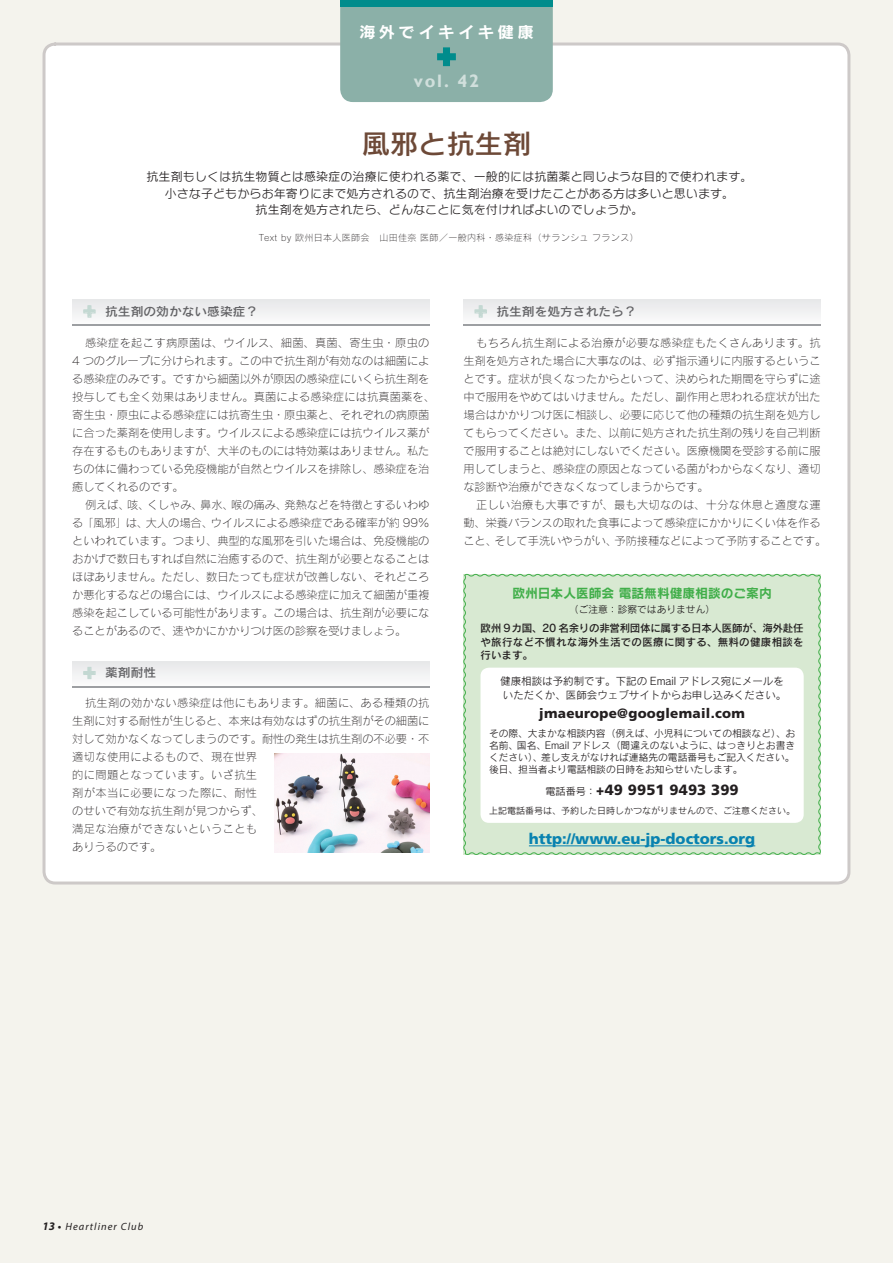
<style>
.page{position:relative;width:893px;height:1263px;background:#f4f3ed}
.page>*{position:absolute;margin:0;border:0;box-sizing:border-box;transform-origin:0 0}
.t1{font:700 31.5px "Gill Sans";color:#008c8c}
.t2{font:27px "Rodin NTLG Pro DB";letter-spacing:-.01em;color:#6d4937;scale:1.05 1}
.t3{font:700 22.5px "Gill Sans";color:#c3d8d2}
.t4{font:700 18px "Gill Sans";color:#fff}
.t5{font:15.6px "Rodin Pro B";letter-spacing:.2em;color:#fff;scale:1.05 1}
.t6{font:900 15px "Frutiger";color:#0882b0}
.t7{font:900 14.85px "Frutiger";letter-spacing:.01em;color:#231f20;scale:.91 1}
.t8{font:900 13.5px "Frutiger";letter-spacing:.02em;color:#231f20}
.t9{font:12.75px "Rodin NTLG Pro B";color:#40ae49}
.t10{font:12.15px "Rodin Pro DB";color:#636366;scale:1.05 1}
.t11{font:12px/16.5px "Rodin NTLG Pro M";letter-spacing:.01em;color:#231f20;text-align:center}
.t12{font:11.25px/18px "Rodin Pro L";letter-spacing:-.01em;color:#231f20}
.t13{font:11.25px/18px "Rodin Pro L";letter-spacing:.025em;color:#231f20}
.t14{font:10.5px/13.5px "Rodin Pro DB";letter-spacing:.03em;color:#231f20;text-align:justify}
.t15{font:10.5px/13.5px "Rodin Pro M";color:#231f20}
.t16{font:italic 10.5px "Myriad Pro";letter-spacing:.1em;color:#231f20}
.t17{font:10.2px "Rodin Pro M";color:#231f20}
.t18{font:9.75px/12px "Rodin Pro M";color:#231f20;text-align:right}
.t19{font:9px "Rodin Pro L";letter-spacing:.04em;color:#231f20}
.t20{font:9px "Rodin Pro M";color:#231f20}
.s1{font-family:"Rodin Pro M";font-weight:400;font-size:10.2px}
.s2{font-weight:700;font-size:11.55px}
.s3{font-weight:700}
</style>
<div class="page">
<div style="left:44px;top:44px;width:805px;height:839px;background:#fff;border-radius:11px"></div>
<svg style="left:340px;top:0;width:213px;height:102px;background:#80ada6"></svg>
<svg style="left:463px;top:573px;width:358px;height:282px;background:#d3e7ce"></svg>
<div style="left:480px;top:668px;width:324px;height:155px;background:#fff;border-radius:9px"></div>
<hr style="left:529px;top:845px;width:226px;height:1px;background:#0882b0">
<div style="left:72px;top:302px;width:357px;height:24px;background:#9d9fa2"></div>
<div style="left:72px;top:300px;width:357px;height:24px;background:#f1f2f3"></div>
<svg style="left:83px;top:305px;width:13px;height:13px"></svg>
<div style="left:72px;top:661px;width:357px;height:24px;background:#f1f2f3"></div>
<svg style="left:83px;top:666px;width:13px;height:13px"></svg>
<div style="left:463px;top:302px;width:358px;height:24px;background:#9d9fa2"></div>
<div style="left:463px;top:300px;width:358px;height:24px;background:#f1f2f3"></div>
<svg style="left:474px;top:305px;width:13px;height:13px"></svg>
<img style="left:274px;top:754px;width:155px;height:99px">
<p class="t5" style="left:359px;top:21px;width:168px">海外でイキイキ健康</p>
<p class="t1" style="left:437px;top:38px;width:20px">+</p>
<h3 class="t4" style="left:414px;top:71px;width:37px">vol.</h3>
<h3 class="t4" style="left:457px;top:71px;width:23px">42</h3>
<p class="t2" style="left:362px;top:126px;width:163px">風邪と抗生剤</p>
<p class="t11" style="left:147px;top:168px;width:607px">抗生剤もしくは抗生物質とは感染症の治療に使われる薬で、一般的には抗菌薬と同じような目的で使われます。小さな子どもからお年寄りにまで処方されるので、抗生剤治療を受けたことがある方は多いと思います。<br>抗生剤を処方されたら、どんなことに気を付ければよいのでしょうか。</p>
<p class="t19" style="left:259px;top:232px;width:381px">Text by 欧州日本人医師会　山田佳奈医師／一般内科・感染症科（サランシュフランス(</p>
<p class="t3" style="left:83px;top:298px;width:15px">+</p>
<p class="t10" style="left:105px;top:303px;width:147px">抗生剤の効かない感染症?</p>
<p class="t3" style="left:474px;top:298px;width:15px">+</p>
<p class="t10" style="left:496px;top:303px;width:135px">抗生剤を処方されたら?</p>
<p class="t12" style="left:72px;top:334px;width:364px;text-indent:13px">感染症を起こす病原菌は、ウイルス、細菌、真菌、寄生虫・原虫の4 つのグループに分けられます。この中で抗生剤が有効なのは細菌による感染症のみです。ですから細菌以外が原因の感染症にいくら抗生剤を投与しても全く効果はありません。真菌による感染症には抗真菌薬を、寄生虫・原虫による感染症には抗寄生虫・原虫薬と、それぞれの病原菌に合った薬剤を使用します。ウイルスによる感染症には抗ウイルス薬が存在するものもありますが、大半のものには特効薬はありません。私たちの体に備わっている免疫機能が自然とウイルスを排除し、感染症を治癒してくれるのです。</p>
<p class="t12" style="left:285px;top:496px;width:146px">発熱などを特徴とするいわゆ</p>
<p class="t12" style="left:85px;top:496px;width:46px">例えば、</p>
<p class="t12" style="left:127px;top:496px;width:24px">咳、</p>
<p class="t12" style="left:200px;top:496px;width:35px">鼻水、</p>
<p class="t12" style="left:231px;top:496px;width:57px">喉の痛み、</p>
<p class="t12" style="left:147px;top:496px;width:57px">くしゃみ、</p>
<p class="t12" style="left:211px;top:514px;width:220px">ウイルスによる感染症である確率が約 99％</p>
<p class="t12" style="left:146px;top:514px;width:68px">大人の場合、</p>
<p class="t12" style="left:72px;top:514px;width:359px">る「風邪」は、<br>といわれています。つまり、典型的な風邪を引いた場合は、免疫機能のおかげで数日もすれば自然に治癒するので、抗生剤が必要となることはほぼありません。ただし、数日たっても症状が改善しない、それどころか悪化するなどの場合には、ウイルスによる感染症に加えて細菌が重複感染を起こしている可能性があります。この場合は、抗生剤が必要になることがあるので、速やかにかかりつけ医の診察を受けましょう。</p>
<p class="t3" style="left:83px;top:660px;width:15px">+</p>
<p class="t10" style="left:105px;top:664px;width:50px">薬剤耐性</p>
<p class="t13" style="left:72px;top:694px;width:359px;text-indent:13px">抗生剤の効かない感染症は他にもあります。細菌に、ある種類の抗生剤に対する耐性が生じると、本来は有効なはずの抗生剤がその細菌に対して効かなくなってしまうのです。耐性の発生は抗生剤の不必要・不適切な使用によるもので、現在世界<br>的に問題となっています。いざ抗生<br>剤が本当に必要になった際に、耐性<br>のせいで有効な抗生剤が見つからず、<br>満足な治療ができないということも<br>ありうるのです。</p>
<p class="t12" style="left:463px;top:334px;width:359px;text-align:justify;text-indent:13px">もちろん抗生剤による治療が必要な感染症もたくさんあります。抗生剤を処方された場合に大事なのは、必ず指示通りに内服するということです。症状が良くなったからといって、決められた期間を守らずに途中で服用をやめてはいけません。ただし、副作用と思われる症状が出た場合はかかりつけ医に相談し、必要に応じて他の種類の抗生剤を処方してもらってください。また、以前に処方された抗生剤の残りを自己判断で服用することは絶対にしないでください。医療機関を受診する前に服用してしまうと、感染症の原因となっている菌がわからなくなり、適切な診断や治療ができなくなってしまうからです。</p>
<p class="t13" style="left:476px;top:496px;width:346px">正しい治療も大事ですが、最も大切なのは、十分な休息と適度な運</p>
<p class="t12" style="left:463px;top:514px;width:359px">動、栄養バランスの取れた食事によって感染症にかかりにくい体を作る</p>
<p class="t12" style="left:615px;top:532px;width:213px">予防接種などによって予防することです。</p>
<p class="t12" style="left:494px;top:532px;width:124px">そして手洗いやうがい、</p>
<p class="t12" style="left:463px;top:532px;width:35px">こと、</p>
<p class="t9" style="left:512px;top:585px;width:261px">欧州日本人医師会電話無料健康相談のご案内</p>
<p class="t18" style="left:569px;top:602px;width:148px">（ご注意：診察ではありません(</p>
<p class="t14" style="left:480px;top:621px;width:325px">欧州 9カ国、20 名余りの非営利団体に属する日本人医師が、海外赴任や旅行など不慣れな海外生活での医療に関する、無料の健康相談を行います。</p>
<p class="t15" style="left:500px;top:674px;width:288px">健康相談は予約制です。下記の Email アドレス宛にメールをいただくか、医師会ウェブサイトからお申し込みください。</p>
<p class="t8" style="left:539px;top:705px;width:207px">jmaeurope@googlemail.com</p>
<p class="t18" style="left:489px;top:727px;width:308px">その際、大まかな相談内容（例えば、小児科についての相談など）、お<br>Email アドレス（間違えのないように、はっきりとお書き</p>
<p class="t18" style="left:541px;top:739px;width:255px;text-align:left;text-indent:-52px">名前、国名、<br>差し支えがなければ連絡先の電話番号もご記入ください。</p>
<p class="t18" style="left:489px;top:751px;width:55px">ください）、</p>
<p class="t18" style="left:489px;top:763px;width:255px">後日、担当者より電話相談の日時をお知らせいたします。</p>
<p class="t7" style="left:586px;top:781px;width:169px"><span class="s1">：</span>+49 9951 9493 399</p>
<p class="t17" style="left:545px;top:785px;width:42px">電話番号</p>
<p class="t20" style="left:489px;top:805px;width:307px">上記電話番号は、予約した日時しかつながりませんので、ご注意ください。</p>
<p class="t6" style="left:529px;top:830px;width:228px">http://www.eu-jp-doctors.org</p>
<p class="t16" style="left:43px;top:1220px;width:102px"><span class="s2">13</span> <span class="s3">•</span> Heartliner Club</p>
</div>
